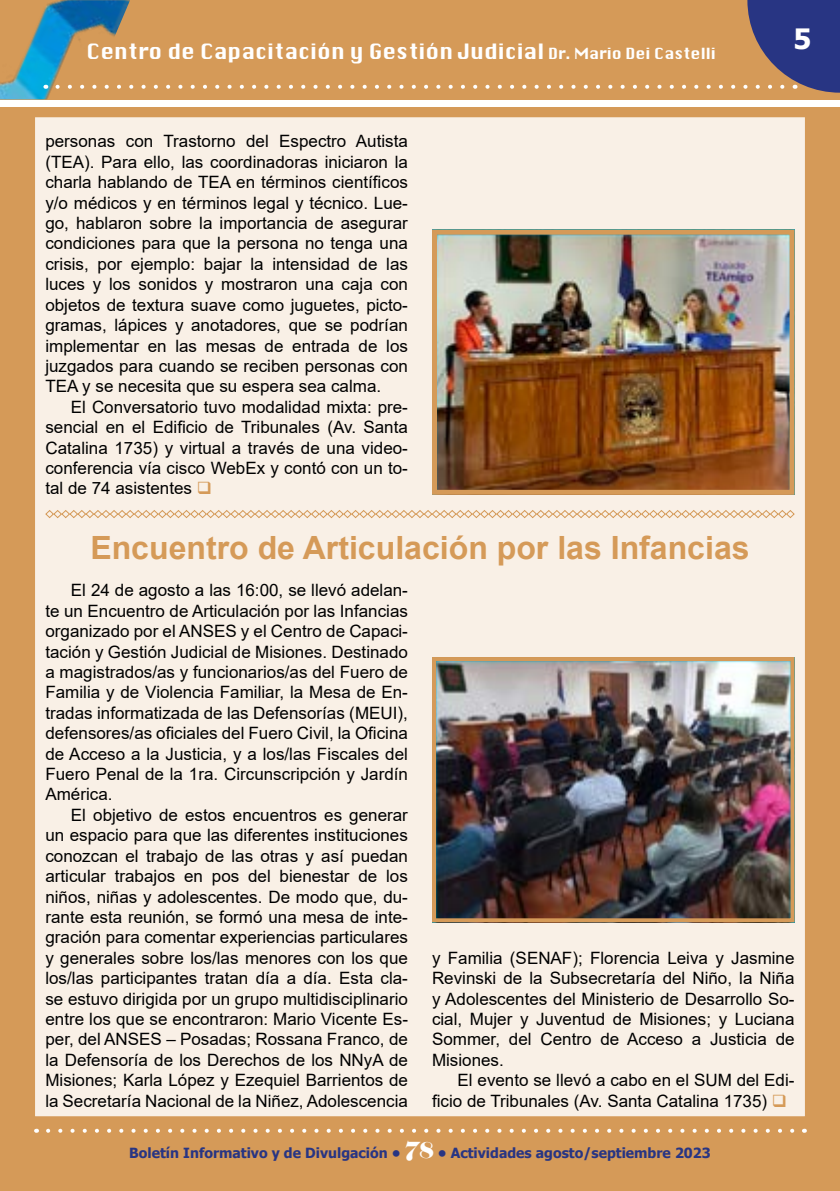
<style>
.page{position:relative;width:840px;height:1191px;background:#fff}
.page>*{position:absolute;margin:0;border:0;box-sizing:border-box;transform-origin:0 0}
.t1{font:700 32px "Arial";color:#d59a58}
.t2{font:700 28px "Tahoma";color:#fff}
.t3{font:22px "Chicane";color:#fff}
.t4{font:17px/20.4px "Arial";color:#000;text-align:justify}
.t5{font:700 14px "Tahoma";color:#283583}
.s1{font-size:16px}
.s2{color:#d59a58}
.s3{font-family:"Elephant";font-weight:400;font-size:22px;color:#fff}
</style>
<div class="page">
<div style="left:0;top:108px;width:839px;height:1083px;background:#d59a58"></div>
<svg style="left:48px;top:1128px;width:747px;height:4px"></svg>
<div style="left:0;top:0;width:839px;height:99px;background:#d59a58"></div>
<img style="left:0;top:1px;width:57px;height:98px">
<svg style="left:57px;top:0;width:782px;height:93px"></svg>
<div style="left:33px;top:115px;width:773px;height:1003px;background:#f9f0e6;border:2px solid #d59a58"></div>
<img style="left:438px;top:236px;width:350px;height:253px">
<div style="left:432px;top:230px;width:362px;height:265px;border:5px solid #d59a58"></div>
<svg style="left:45px;top:510px;width:749px;height:8px"></svg>
<img style="left:437px;top:662px;width:352px;height:255px">
<div style="left:432px;top:657px;width:362px;height:265px;border:4px solid #d59a58"></div>
<p class="t3" style="left:86px;top:40px;width:630px">Centro de Capacitación y Gestión Judicial <span class="s1">Dr. Mario Dei Castelli</span></p>
<p class="t4" style="left:45px;top:131px;width:364px">personas con Trastorno del Espectro Autista (TEA). Para ello, las coordinadoras iniciaron la charla hablando de TEA en términos científicos y/o médicos y en términos legal y técnico. Lue&shy;go, hablaron sobre la importancia de asegurar condiciones para que la persona no tenga una crisis, por ejemplo: bajar la intensidad de las luces y los sonidos y mostraron una caja con objetos de textura suave como juguetes, picto&shy;gramas, lápices y anotadores, que se podrían implementar en las mesas de entrada de los juzgados para cuando se reciben personas con TEA y se necesita que su espera sea calma.</p>
<p class="t4" style="left:45px;top:396px;width:364px;text-indent:26px">El Conversatorio tuvo modalidad mixta: pre&shy;sencial en el Edificio de Tribunales (Av. Santa Catalina 1735) y virtual a través de una video&shy;conferencia vía cisco WebEx y contó con un to&shy;tal de 74 asistentes <span class="s2">❑</span></p>
<h1 class="t1" style="left:90px;top:525px;width:660px">Encuentro de Articulación por las Infancias</h1>
<h2 class="t2" style="left:793px;top:19px;width:19px">5</h2>
<p class="t4" style="left:45px;top:580px;width:364px;text-indent:26px">El 24 de agosto a las 16:00, se llevó adelan&shy;te un Encuentro de Articulación por las Infancias organizado por el ANSES y el Centro de Capaci&shy;tación y Gestión Judicial de Misiones. Destinado a magistrados/as y funcionarios/as del Fuero de Familia y de Violencia Familiar, la Mesa de En&shy;tradas informatizada de las Defensorías (MEUI), defensores/as oficiales del Fuero Civil, la Oficina de Acceso a la Justicia, y a los/las Fiscales del Fuero Penal de la 1ra. Circunscripción y Jardín América.</p>
<p class="t4" style="left:45px;top:804px;width:364px;text-indent:26px">El objetivo de estos encuentros es generar un espacio para que las diferentes instituciones conozcan el trabajo de las otras y así puedan articular trabajos en pos del bienestar de los niños, niñas y adolescentes. De modo que, du&shy;rante esta reunión, se formó una mesa de inte&shy;gración para comentar experiencias particulares y generales sobre los/las menores con los que los/las participantes tratan día a día. Esta cla&shy;se estuvo dirigida por un grupo multidisciplinario entre los que se encontraron: Mario Vicente Es&shy;per, del ANSES – Posadas; Rossana Franco, de la Defensoría de los Derechos de los NNyA de Misiones; Karla López y Ezequiel Barrientos de la Secretaría Nacional de la Niñez, Adolescencia</p>
<p class="t4" style="left:432px;top:947px;width:364px">y Familia (SENAF); Florencia Leiva y Jasmine Revinski de la Subsecretaría del Niño, la Niña y Adolescentes del Ministerio de Desarrollo So&shy;cial, Mujer y Juventud de Misiones; y Luciana Sommer, del Centro de Acceso a Justicia de Misiones.</p>
<p class="t4" style="left:432px;top:1070px;width:364px;text-indent:26px">El evento se llevó a cabo en el SUM del Edi&shy;ficio de Tribunales (Av. Santa Catalina 1735) <span class="s2">❑</span></p>
<p class="t5" style="left:129px;top:1143px;width:582px">Boletín Informativo y de Divulgación • <span class="s3">78</span> • Actividades agosto/septiembre 2023</p>
</div>
